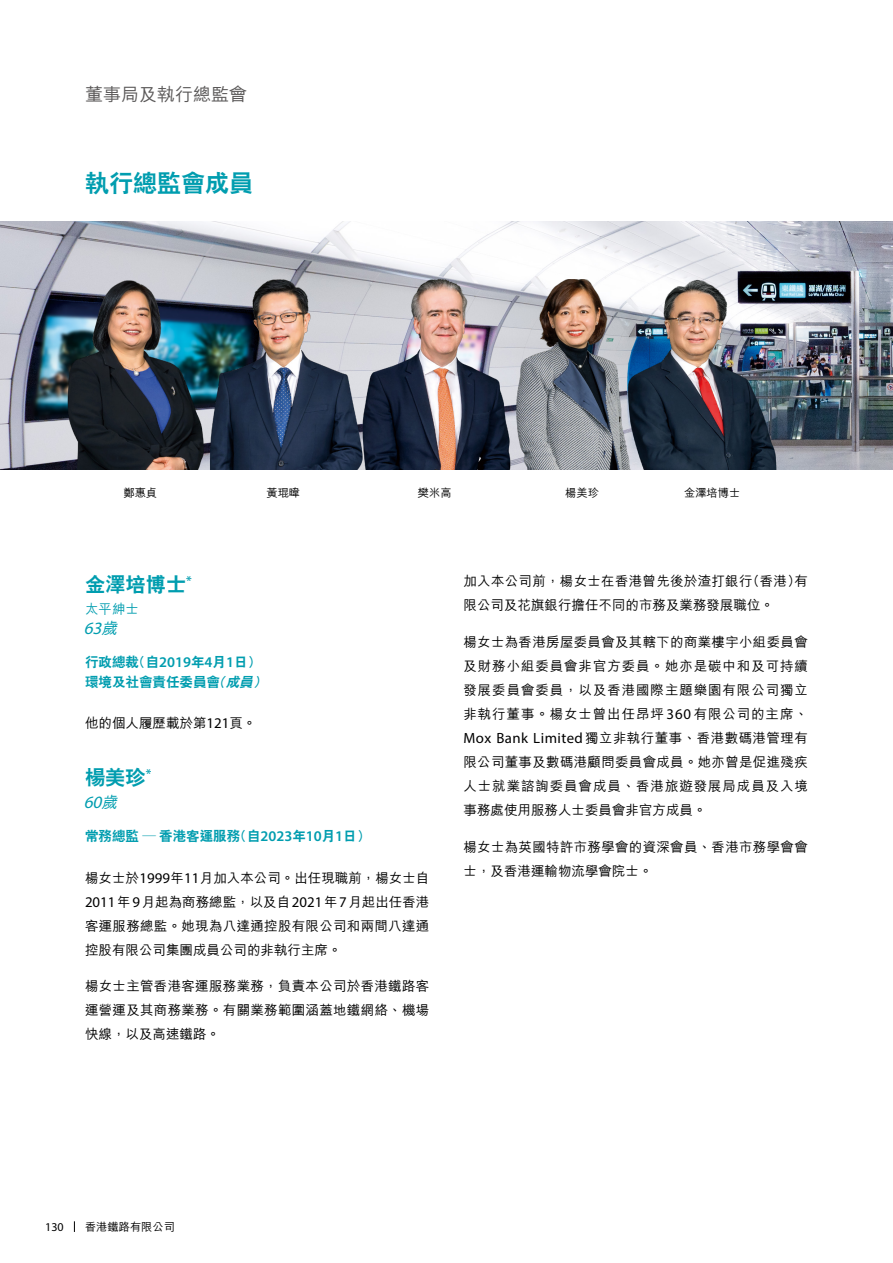
<style>
.page{position:relative;width:893px;height:1263px;background:#fff}
.page>*{position:absolute;margin:0;border:0;box-sizing:border-box;transform-origin:0 0}
.t1{font:800 24px "C Hei 2 HK";color:#009daf}
.t2{font:800 20.25px "C Hei 2 HK";color:#009daf}
.t3{font:500 18px "M Hei HK";color:#595757}
.t4{font:italic 17.4px "Myriad Pro";color:#009daf}
.t5{font:500 13.5px/24px "M Hei HK";letter-spacing:.02em;color:#000;text-align:justify}
.t6{font:500 13.5px/24px "M Hei HK";color:#000}
.t7{font:800 13.5px/20.2px "C Hei 2 HK";color:#009daf}
.t8{font:500 13.5px "M Hei HK";color:#009daf}
.t9{font:12px "Myriad Pro";color:#000}
.t10{font:500 11.25px "M Hei HK";color:#000}
.s1{font-family:"M Hei HK";font-weight:500;font-size:15.75px}
.s2{font-family:"Myriad Pro";font-weight:600;font-size:14.85px}
.s3{font-style:italic}
.s4{font-family:"Myriad Pro";font-weight:400;font-size:14.85px}
</style>
<div class="page">
<img style="left:0;top:221px;width:893px;height:249px">
<img style="left:199px;top:267px;width:157px;height:203px">
<img style="left:48px;top:274px;width:165px;height:196px">
<img style="left:515px;top:279px;width:103px;height:191px">
<img style="left:356px;top:248px;width:159px;height:222px">
<img style="left:618px;top:256px;width:165px;height:214px">
<h3 class="t3" style="left:85px;top:81px;width:163px">董事局及執行總監會</h3>
<h1 class="t1" style="left:85px;top:167px;width:169px">執行總監會成員</h1>
<p class="t10" style="left:123px;top:485px;width:35px">鄭惠貞</p>
<p class="t10" style="left:266px;top:485px;width:35px">黃琨暐</p>
<p class="t10" style="left:418px;top:485px;width:35px">樊米高</p>
<p class="t10" style="left:565px;top:485px;width:35px">楊美珍</p>
<p class="t10" style="left:684px;top:485px;width:58px">金澤培博士</p>
<h2 class="t2" style="left:85px;top:571px;width:108px">金澤培博士<sup>*</sup></h2>
<p class="t8" style="left:85px;top:600px;width:55px">太平紳士</p>
<p class="t4" style="left:84px;top:617px;width:39px">63<span class="s1">歲</span></p>
<p class="t7" style="left:85px;top:652px;width:187px">行政總裁（自<span class="s2">2019</span>年<span class="s2">4</span>月<span class="s2">1</span>日）環境及社會責任委員會<span class="s3">（成員）</span></p>
<p class="t6" style="left:85px;top:710px;width:173px">他的個人履歷載於第<span class="s4">121</span>頁。</p>
<h2 class="t2" style="left:85px;top:764px;width:68px">楊美珍<sup>*</sup></h2>
<p class="t4" style="left:84px;top:792px;width:39px">60<span class="s1">歲</span></p>
<p class="t7" style="left:85px;top:826px;width:287px">常務總監 — 香港客運服務（自<span class="s2">2023</span>年<span class="s2">10</span>月<span class="s2">1</span>日）</p>
<p class="t5" style="left:85px;top:864px;width:346px">楊女士於<span class="s4">1999</span>年<span class="s4">11</span>月加入本公司。出任現職前，楊女士自<span class="s4">2011</span>年<span class="s4">9</span>月起為商務總監，以及自<span class="s4">2021</span>年<span class="s4">7</span>月起出任香港客運服務總監。她現為八達通控股有限公司和兩間八達通控股有限公司集團成員公司的非執行主席。</p>
<p class="t5" style="left:85px;top:973px;width:346px">楊女士主管香港客運服務業務，負責本公司於香港鐵路客運營運及其商務業務。有關業務範圍涵蓋地鐵網絡、機場快線，以及高速鐵路。</p>
<p class="t6" style="left:463px;top:568px;width:346px">加入本公司前，楊女士在香港曾先後於渣打銀行（香港）有限公司及花旗銀行擔任不同的市務及業務發展職位。</p>
<p class="t5" style="left:463px;top:629px;width:346px">楊女士為香港房屋委員會及其轄下的商業樓宇小組委員會及財務小組委員會非官方委員。她亦是碳中和及可持續發展委員會委員，以及香港國際主題樂園有限公司獨立非執行董事。楊女士曾出任昂坪 <span class="s4">360</span> 有限公司的主席、<span class="s4">Mox Bank Limited</span>獨立非執行董事、香港數碼港管理有限公司董事及數碼港顧問委員會成員。她亦曾是促進殘疾人士就業諮詢委員會成員、香港旅遊發展局成員及入境事務處使用服務人士委員會非官方成員。</p>
<p class="t5" style="left:463px;top:834px;width:346px">楊女士為英國特許市務學會的資深會員、香港市務學會會士，及香港運輸物流學會院士。</p>
<p class="t9" style="left:45px;top:1220px;width:20px">130</p>
<p class="t10" style="left:85px;top:1218px;width:91px">香港鐵路有限公司</p>
</div>
